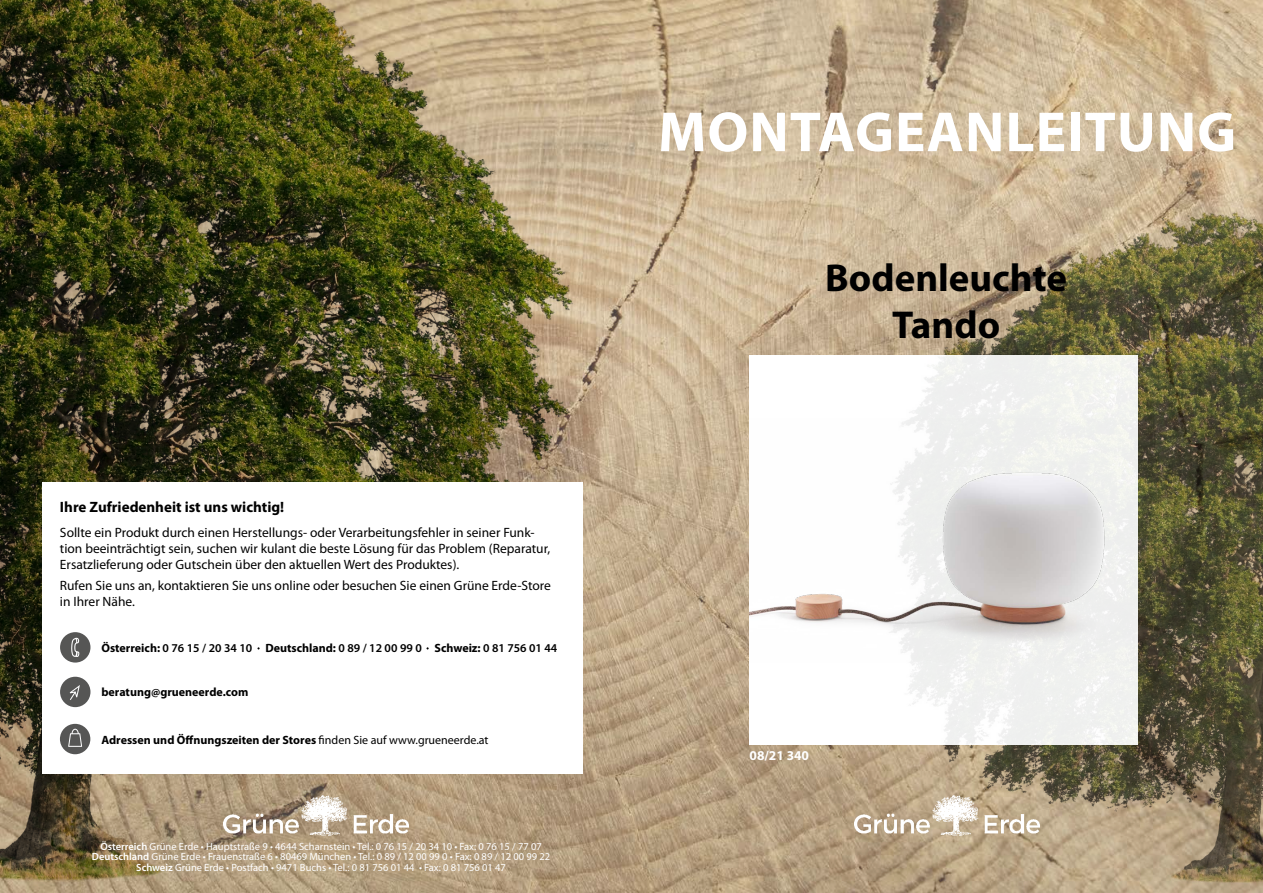
<style>
.page{position:relative;width:1263px;height:893px;background:#fff}
.page>*{position:absolute;margin:0;border:0;box-sizing:border-box;transform-origin:0 0}
.t1{font:700 57px "Myriad Pro";letter-spacing:.02em;color:#fff}
.t2{font:700 39px/46.8px "Myriad Pro";color:#000;text-align:center}
.t3{font:700 15px "Myriad Pro";color:#000}
.t4{font:13.5px/16.2px "Myriad Pro";color:#000}
.t5{font:700 13.5px "Myriad Pro";color:#fff}
.t6{font:700 12px "Myriad Pro";color:#000}
.t7{font:600 12px "Myriad Pro";color:#000}
.t8{font:10.5px/10.5px "Myriad Pro";color:#fff;text-align:center}
.s1{font-weight:700}
.s2{font-weight:400}
.s3{font-weight:600}
</style>
<div class="page">
<img style="left:631px;top:0;width:632px;height:893px">
<img style="left:0;top:0;width:631px;height:893px">
<img style="left:829px;top:165px;width:434px;height:728px">
<img style="left:855px;top:795px;width:185px;height:40px">
<img style="left:223px;top:795px;width:185px;height:40px">
<div style="left:43px;top:483px;width:540px;height:291px;background:#fff"></div>
<div style="left:749px;top:355px;width:388px;height:389px;background:#f9f9f8"></div>
<svg style="left:60px;top:724px;width:30px;height:30px"></svg>
<svg style="left:60px;top:677px;width:30px;height:30px"></svg>
<svg style="left:60px;top:632px;width:30px;height:31px"></svg>
<img style="left:749px;top:418px;width:388px;height:245px">
<p class="t3" style="left:60px;top:497px;width:226px">Ihre Zufriedenheit ist uns wichtig!</p>
<p class="t4" style="left:60px;top:524px;width:492px">Sollte ein Produkt durch einen Herstellungs- oder Verarbeitungsfehler in seiner Funk&shy;tion beeinträchtigt sein, suchen wir kulant die beste Lösung für das Problem (Reparatur,<br>Ersatzlieferung oder Gutschein über den aktuellen Wert des Produktes).</p>
<p class="t4" style="left:60px;top:577px;width:492px">Rufen Sie uns an, kontaktieren Sie uns online oder besuchen Sie einen Grüne Erde-Store in Ihrer Nähe.</p>
<p class="t7" style="left:101px;top:640px;width:457px"><span class="s1">Österreich:</span> 0 76 15 / 20 34 10 <span class="s1">Deutschland:</span> 0 89 / 12 00 99 0 <span class="s1">Schweiz:</span> 0 81 756 01 44</p>
<p class="t6" style="left:101px;top:684px;width:148px">beratung@grueneerde.com</p>
<p class="t6" style="left:101px;top:732px;width:389px">Adressen und Öffnungszeiten der Stores <span class="s2">finden Sie auf www.grueneerde.at</span></p>
<p class="t8" style="left:92px;top:841px;width:460px"><span class="s3">Österreich</span> Grüne Erde • Hauptstraße 9 • 4644 Scharnstein • Tel.: 0 76 15 / 20 34 10 • Fax: 0 76 15 / 77 07<br><span class="s3">Deutschland</span> Grüne Erde • Frauenstraße 6 • 80469 München • Tel.: 0 89 / 12 00 99 0 • Fax: 0 89 / 12 00 99 22<br><span class="s3">Schweiz</span> Grüne Erde • Postfach • 9471 Buchs • Tel.: 0 81 756 01 44 • Fax: 0 81 756 01 47</p>
<h1 class="t1" style="left:658px;top:95px;width:579px">MONTAGEANLEITUNG</h1>
<h2 class="t2" style="left:825px;top:254px;width:244px">Bodenleuchte<br>Tando</h2>
<p class="t5" style="left:749px;top:746px;width:61px">08/21 340</p>
</div>
